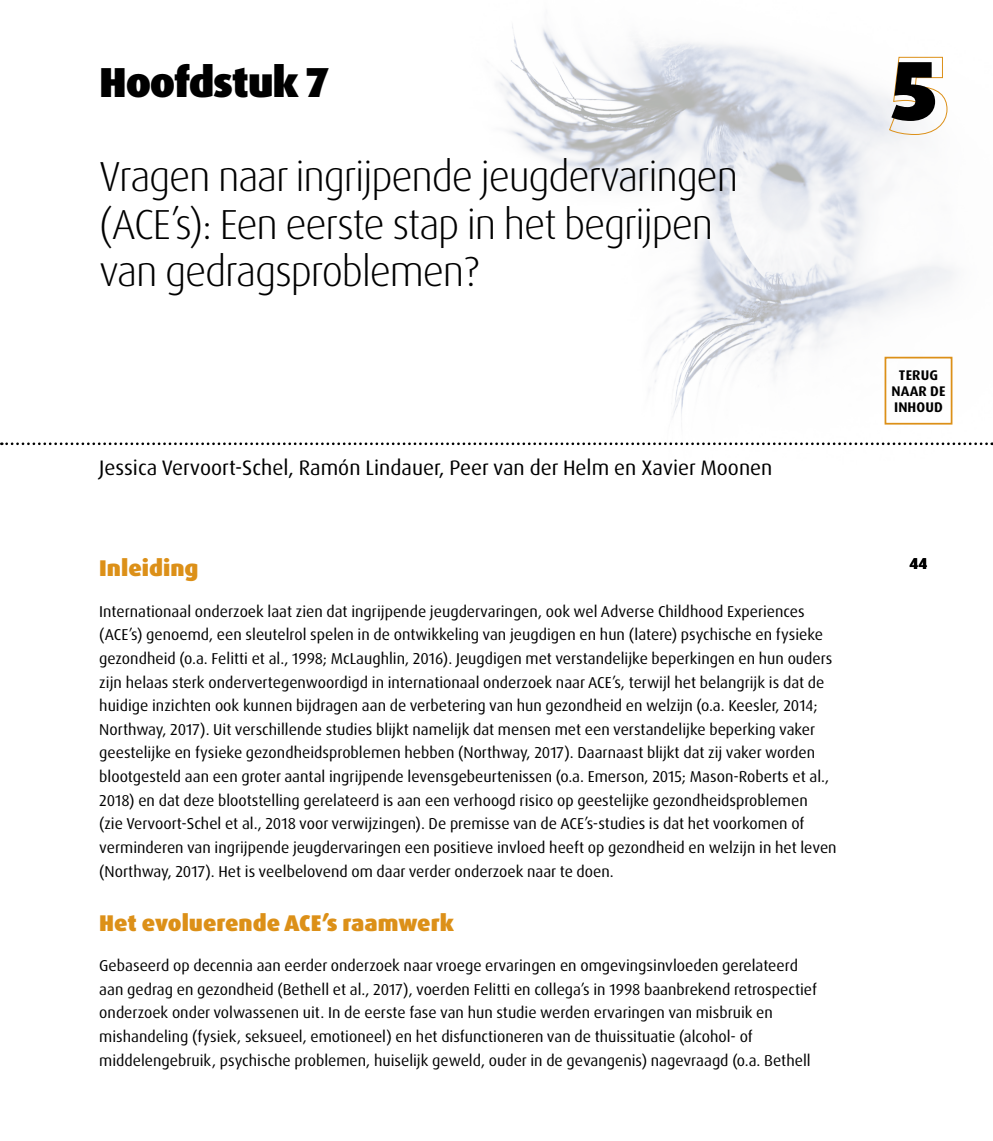
<style>
.page{position:relative;width:993px;height:1141px;background:#fff}
.page>*{position:absolute;margin:0;border:0;box-sizing:border-box;transform-origin:0 0}
.t1{font:900 84px "Dax Pro";color:#000}
.t2{font:300 42px/47.2px "Dax Pro";letter-spacing:-.03em;color:#000}
.t3{font:900 42px "Dax Pro";letter-spacing:-.03em;color:#000}
.t4{font:900 22.75px "Dax Pro";color:#dc9018}
.t5{font:21px "Dax Pro";color:#000}
.t6{font:15.75px/23.6px "Dax Pro";color:#000}
.t7{font:800 15.75px "Dax Pro";color:#000}
.t8{font:700 14px/15.8px "Dax Pro";letter-spacing:.01em;color:#000;text-align:center}
</style>
<div class="page">
<img style="left:420px;top:26px;width:572px;height:420px">
<svg style="left:888px;top:56px;width:59px;height:79px"></svg>
<svg style="left:1px;top:442px;width:991px;height:3px"></svg>
<div style="left:884px;top:357px;width:68px;height:68px;border:2px solid #dc9018"></div>
<h2 class="t3" style="left:99px;top:55px;width:231px">Hoofdstuk 7</h2>
<h1 class="t1" style="left:890px;top:36px;width:49px">5</h1>
<h2 class="t2" style="left:99px;top:153px;width:640px">Vragen naar ingrijpende jeugdervaringen (ACE’s): Een eerste stap in het begrijpen van gedragsproblemen?</h2>
<h3 class="t5" style="left:99px;top:454px;width:674px">Jessica Vervoort-Schel, Ramón Lindauer, Peer van der Helm en Xavier Moonen</h3>
<h3 class="t4" style="left:99px;top:554px;width:101px">Inleiding</h3>
<p class="t6" style="left:99px;top:599px;width:738px">Internationaal onderzoek laat zien dat ingrijpende jeugdervaringen, ook wel Adverse Childhood Experiences (ACE’s) genoemd, een sleutelrol spelen in de ontwikkeling van jeugdigen en hun (latere) psychische en fysieke gezondheid (o.a. Felitti et al., 1998; McLaughlin, 2016). Jeugdigen met verstandelijke beperkingen en hun ouders zijn helaas sterk ondervertegenwoordigd in internationaal onderzoek naar ACE’s, terwijl het belangrijk is dat de huidige inzichten ook kunnen bijdragen aan de verbetering van hun gezondheid en welzijn (o.a. Keesler, 2014; Northway, 2017). Uit verschillende studies blijkt namelijk dat mensen met een verstandelijke beperking vaker geestelijke en fysieke gezondheidsproblemen hebben (Northway, 2017). Daarnaast blijkt dat zij vaker worden blootgesteld aan een groter aantal ingrijpende levensgebeurtenissen (o.a. Emerson, 2015; Mason-Roberts et al., 2018) en dat deze blootstelling gerelateerd is aan een verhoogd risico op geestelijke gezondheidsproblemen<br>(zie Vervoort-Schel et al., 2018 voor verwijzingen). De premisse van de ACE’s-studies is dat het voorkomen of verminderen van ingrijpende jeugdervaringen een positieve invloed heeft op gezondheid en welzijn in het leven (Northway, 2017). Het is veelbelovend om daar verder onderzoek naar te doen.</p>
<h3 class="t4" style="left:99px;top:908px;width:356px">Het evoluerende ACE’s raamwerk</h3>
<p class="t6" style="left:99px;top:954px;width:719px">Gebaseerd op decennia aan eerder onderzoek naar vroege ervaringen en omgevingsinvloeden gerelateerd aan gedrag en gezondheid (Bethell et al., 2017), voerden Felitti en collega’s in 1998 baanbrekend retrospectief onderzoek onder volwassenen uit. In de eerste fase van hun studie werden ervaringen van misbruik en mishandeling (fysiek, seksueel, emotioneel) en het disfunctioneren van de thuissituatie (alcohol- of middelengebruik, psychische problemen, huiselijk geweld, ouder in de gevangenis) nagevraagd (o.a. Bethell</p>
<p class="t8" style="left:891px;top:368px;width:55px">TERUG<br>NAAR DE<br>INHOUD</p>
<p class="t7" style="left:909px;top:554px;width:19px">44</p>
</div>
